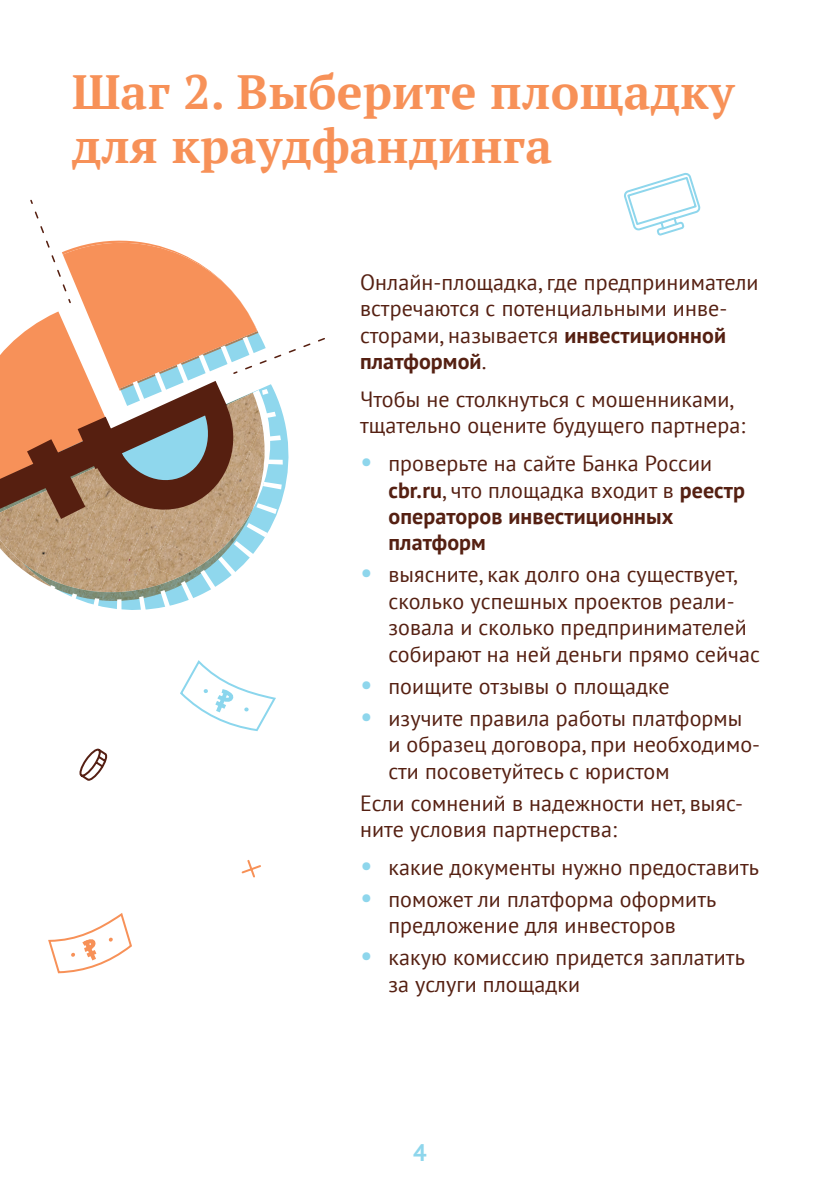
<style>
.page{position:relative;width:840px;height:1191px;background:#fff}
.page>*{position:absolute;margin:0;border:0;box-sizing:border-box;transform-origin:0 0}
.t1{font:700 48px/54px "PT Serif";letter-spacing:.005em;color:#f79158}
.t2{font:700 24px "PT Sans";color:#8ed6ec}
.t3{font:22px/26.4px "PT Sans";letter-spacing:.005em;color:#552012}
.s1{font-weight:700}
.s2{font-size:28px;color:#8ed6ec}
</style>
<div class="page">
<svg style="left:0;top:211px;width:325px;height:399px"></svg>
<svg style="left:180px;top:660px;width:96px;height:71px"></svg>
<svg style="left:48px;top:913px;width:84px;height:61px"></svg>
<svg style="left:79px;top:748px;width:29px;height:33px"></svg>
<svg style="left:241px;top:860px;width:20px;height:18px"></svg>
<svg style="left:624px;top:172px;width:76px;height:64px"></svg>
<h1 class="t1" style="left:72px;top:64px;width:663px">Шаг 2. Выберите площадку для краудфандинга</h1>
<p class="t3" style="left:360px;top:268px;width:400px">Онлайн-площадка, где предприниматели встречаются с потенциальными инве&shy;сторами, называется <span class="s1">инвестиционной платформой</span>.</p>
<p class="t3" style="left:360px;top:385px;width:386px">Чтобы не столкнуться с мошенниками, тщательно оцените будущего партнера:</p>
<p class="t3" style="left:388px;top:450px;width:358px;text-indent:-28px"><span class="s2">•</span> проверьте на сайте Банка России <span class="s1">cbr.ru</span>, что площадка входит в <span class="s1">реестр операторов инвестиционных платформ</span></p>
<p class="t3" style="left:388px;top:561px;width:373px;text-indent:-28px"><span class="s2">•</span> выясните, как долго она существует, сколько успешных проектов реали&shy;зовала и сколько предпринимателей собирают на ней деньги прямо сейчас</p>
<p class="t3" style="left:360px;top:672px;width:311px"><span class="s2">•</span> поищите отзывы о площадке</p>
<p class="t3" style="left:388px;top:704px;width:373px;text-indent:-28px"><span class="s2">•</span> изучите правила работы платформы<br>и образец договора, при необходимо&shy;сти посоветуйтесь с юристом</p>
<p class="t3" style="left:360px;top:789px;width:384px">Если сомнений в надежности нет, выяс&shy;ните условия партнерства:</p>
<p class="t3" style="left:360px;top:853px;width:400px"><span class="s2">•</span> какие документы нужно предоставить</p>
<p class="t3" style="left:360px;top:885px;width:358px;text-align:center"><span class="s2">•</span> поможет ли платформа оформить предложение для инвесторов</p>
<p class="t3" style="left:388px;top:944px;width:358px;text-indent:-28px"><span class="s2">•</span> какую комиссию придется заплатить за услуги площадки</p>
<p class="t2" style="left:413px;top:1136px;width:15px">4</p>
</div>
